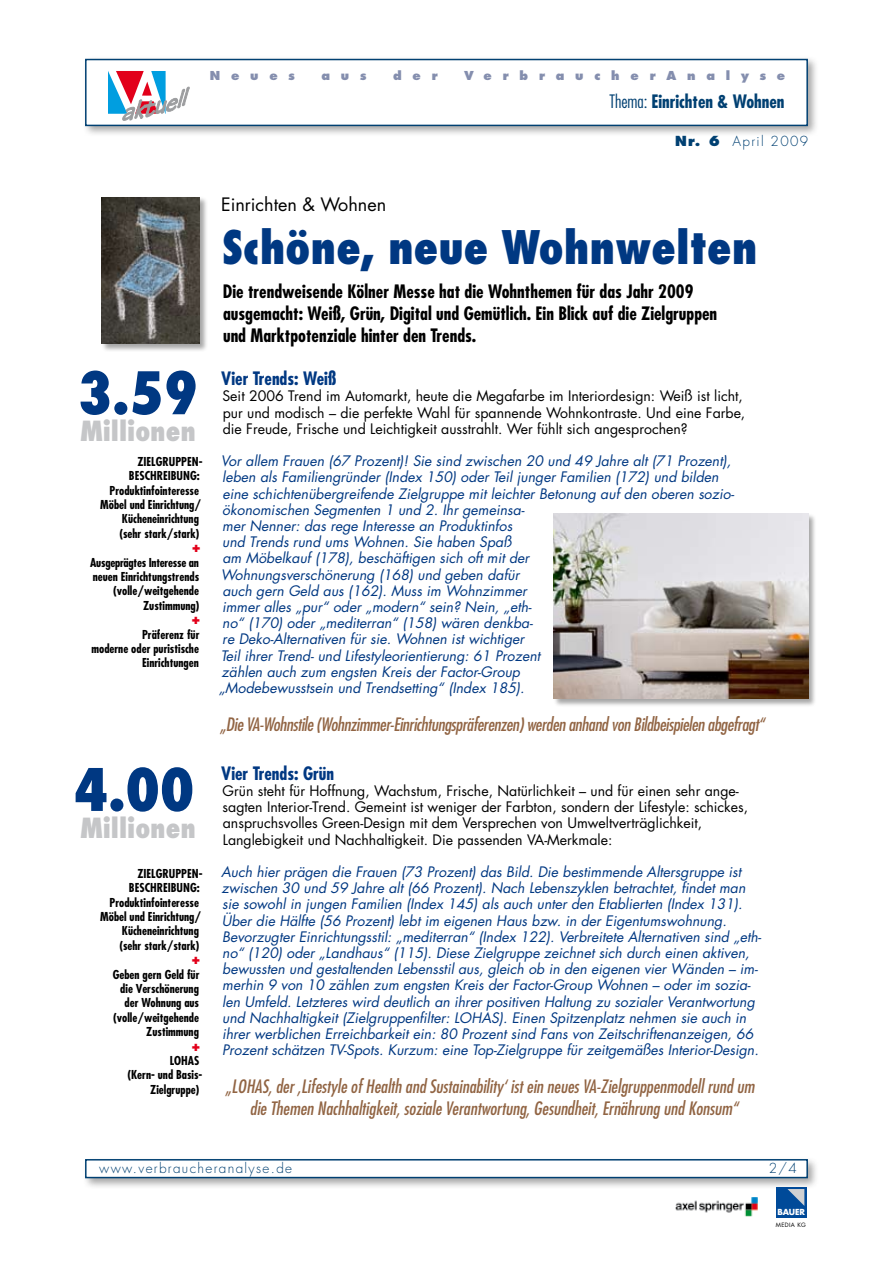
<style>
.page{position:relative;width:893px;height:1263px;background:#fff}
.page>*{position:absolute;margin:0;border:0;box-sizing:border-box;transform-origin:0 0}
.t1{font:800 condensed 57px "Futura";color:#003882}
.t2{font:800 condensed 45px "Futura";color:#003882}
.t3{font:800 condensed 27px "Futura";color:#c5c6c8}
.t4{font:italic condensed 18px/21.6px "Futura";color:#916443;text-align:center}
.t5{font:700 condensed 18px/21.6px "Futura";color:#000}
.t6{font:italic condensed 18px "Futura";letter-spacing:-.02em;color:#916443}
.t7{font:700 condensed 18px "Futura";color:#003882}
.t8{font:700 condensed 18px "Futura";color:#004072}
.t9{font:18px "Futura";color:#000}
.t10{font:italic 14.1px/16.2px "Futura";color:#003882}
.t11{font:14.1px/16.2px "Futura";color:#000}
.t12{font:300 13.5px "Futura";letter-spacing:.1em;color:#004072}
.t13{font:700 condensed 12px/14.4px "Futura";color:#000;text-align:right}
.t14{font:800 12px "Futura";letter-spacing:.9em;color:#848eae}
.t15{font:800 12px "Futura";color:#e2001a}
.t16{font:700 8.1px "Futura";letter-spacing:-.02em;color:#fff}
.t17{font:5.85px "Futura";letter-spacing:.06em;color:#000}
.s1{font-weight:300}
.s2{font-weight:800}
</style>
<div class="page">
<div style="left:82px;top:56px;width:736px;height:81px;background:#000;opacity:.35"></div>
<div style="left:85px;top:59px;width:723px;height:67px;background:#fff;border:2px solid #004072"></div>
<div style="left:82px;top:1156px;width:736px;height:33px;background:#000;opacity:.35"></div>
<div style="left:85px;top:1159px;width:723px;height:19px;background:#fff;border:2px solid #004072"></div>
<svg style="left:108px;top:71px;width:82px;height:50px"></svg>
<div style="left:776px;top:1187px;width:30px;height:30px;background:#004a99"></div>
<svg style="left:787px;top:1189px;width:17px;height:17px"></svg>
<img style="left:675px;top:1197px;width:83px;height:19px">
<div style="left:553px;top:513px;width:264px;height:195px;background:#000;opacity:.35"></div>
<img style="left:553px;top:514px;width:255px;height:185px">
<div style="left:101px;top:197px;width:108px;height:155px;background:#000;opacity:.35"></div>
<img style="left:102px;top:197px;width:98px;height:146px">
<p class="t14" style="left:210px;top:67px;width:87px">Neues</p>
<p class="t14" style="left:321px;top:67px;width:46px">aus</p>
<p class="t14" style="left:393px;top:67px;width:46px">der</p>
<p class="t14" style="left:464px;top:67px;width:323px">VerbraucherAnalyse</p>
<p class="t8" style="left:609px;top:91px;width:177px"><span class="s1">Thema:</span> Einrichten &amp; Wohnen</p>
<p class="t9" style="left:221px;top:193px;width:167px">Einrichten &amp; Wohnen</p>
<p class="t12" style="left:675px;top:133px;width:135px"><span class="s2">Nr. 6</span> April 2009</p>
<h2 class="t2" style="left:222px;top:219px;width:537px">Schöne, neue Wohnwelten</h2>
<h1 class="t1" style="left:78px;top:357px;width:122px">3.59</h1>
<h3 class="t3" style="left:80px;top:414px;width:117px">Millionen</h3>
<p class="t13" style="left:137px;top:454px;width:67px">Zielgruppen-</p>
<p class="t13" style="left:129px;top:468px;width:7px">besc</p>
<p class="t13" style="left:150px;top:468px;width:13px">hreib</p>
<p class="t13" style="left:100px;top:468px;width:102px">ung:<br>Produktinfointeresse<br>Möbel und Einrichtung/<br>Kücheneinrichtung (sehr stark/stark)</p>
<p class="t15" style="left:191px;top:540px;width:11px">+</p>
<p class="t13" style="left:90px;top:555px;width:111px">Ausgeprägtes Interesse an neuen Einrichtungstrends (volle/weitgehende<br>Zustimmung)</p>
<p class="t15" style="left:191px;top:612px;width:11px">+</p>
<p class="t13" style="left:91px;top:627px;width:110px">Präferenz für<br>moderne oder puristische<br>Einrichtungen</p>
<h1 class="t1" style="left:74px;top:754px;width:122px">4.00</h1>
<h3 class="t3" style="left:80px;top:811px;width:117px">Millionen</h3>
<p class="t13" style="left:137px;top:866px;width:67px">Zielgruppen-</p>
<p class="t13" style="left:129px;top:881px;width:7px">besc</p>
<p class="t13" style="left:150px;top:881px;width:13px">hreib</p>
<p class="t13" style="left:100px;top:881px;width:102px">ung:<br>Produktinfointeresse<br>Möbel und Einrichtung/<br>Kücheneinrichtung (sehr stark/stark)</p>
<p class="t15" style="left:191px;top:952px;width:11px">+</p>
<p class="t13" style="left:113px;top:967px;width:88px">Geben gern Geld für die Verschönerung der Wohnung aus (volle/weitgehende<br>Zustimmung</p>
<p class="t15" style="left:191px;top:1038px;width:11px">+</p>
<p class="t13" style="left:128px;top:1053px;width:76px">LOHAS<br>(Kern- und Basis-<br>Zielgruppe)</p>
<p class="t5" style="left:223px;top:281px;width:496px">Die trendweisende Kölner Messe hat die Wohnthemen für das Jahr 2009 ausgemacht: Weiß, Grün, Digital und Gemütlich. Ein Blick auf die Zielgruppen und Marktpotenziale hinter den Trends.</p>
<p class="t7" style="left:221px;top:367px;width:117px">Vier Trends: Weiß</p>
<p class="t11" style="left:222px;top:388px;width:524px">Seit 2006 Trend im Automarkt, heute die Megafarbe im Interiordesign: Weiß ist licht, pur und modisch – die perfekte Wahl für spannende Wohnkontraste. Und eine Farbe, die Freude, Frische und Leichtigkeit ausstrahlt. Wer fühlt sich angesprochen?</p>
<p class="t10" style="left:219px;top:453px;width:517px">Vor allem Frauen (67 Prozent)! Sie sind zwischen 20 und 49 Jahre alt (71 Prozent), leben als Familiengründer (Index 150) oder Teil junger Familien (172) und bilden eine schichtenübergreifende Zielgruppe mit leichter Betonung auf den oberen sozio&shy;ökonomischen Segmenten 1 und 2. Ihr gemeinsa-<br>mer Nenner: das rege Interesse an Produktinfos<br>und Trends rund ums Wohnen. Sie haben Spaß<br>am Möbelkauf (178), beschäftigen sich oft mit der<br>Wohnungsverschönerung (168) und geben dafür<br>auch gern Geld aus (162). Muss im Wohnzimmer<br>immer alles „pur“ oder „modern“ sein? Nein, „eth-<br>no“ (170) oder „mediterran“ (158) wären denkba-<br>re Deko-Alternativen für sie. Wohnen ist wichtiger<br>Teil ihrer Trend- und Lifestyleorientierung: 61 Prozent<br>zählen auch zum engsten Kreis der Factor-Group<br>„Modebewusstsein und Trendsetting“ (Index 185).</p>
<p class="t6" style="left:220px;top:714px;width:546px">„Die VA-Wohnstile (Wohnzimmer-Einrichtungspräferenzen) werden anhand von Bildbeispielen abgefragt“</p>
<p class="t7" style="left:221px;top:762px;width:114px">Vier Trends: Grün</p>
<p class="t11" style="left:223px;top:783px;width:527px">Grün steht für Hoffnung, Wachstum, Frische, Natürlichkeit – und für einen sehr ange&shy;sagten Interior-Trend. Gemeint ist weniger der Farbton, sondern der Lifestyle: schickes, anspruchsvolles Green-Design mit dem Versprechen von Umweltverträglichkeit, Langlebigkeit und Nachhaltigkeit. Die passenden VA-Merkmale:</p>
<p class="t10" style="left:221px;top:864px;width:542px">Auch hier prägen die Frauen (73 Prozent) das Bild. Die bestimmende Altersgruppe ist zwischen 30 und 59 Jahre alt (66 Prozent). Nach Lebenszyklen betrachtet, findet man sie sowohl in jungen Familien (Index 145) als auch unter den Etablierten (Index 131).<br>Über die Hälfte (56 Prozent) lebt im eigenen Haus bzw. in der Eigentumswohnung.<br>Bevorzugter Einrichtungsstil: „mediterran“ (Index 122). Verbreitete Alternativen sind „eth&shy;no“ (120) oder „Landhaus“ (115). Diese Zielgruppe zeichnet sich durch einen aktiven, bewussten und gestaltenden Lebensstil aus, gleich ob in den eigenen vier Wänden – im&shy;merhin 9 von 10 zählen zum engsten Kreis der Factor-Group Wohnen – oder im sozia&shy;len Umfeld. Letzteres wird deutlich an ihrer positiven Haltung zu sozialer Verantwortung und Nachhaltigkeit (Zielgruppenfilter: LOHAS). Einen Spitzenplatz nehmen sie auch in ihrer werblichen Erreichbarkeit ein: 80 Prozent sind Fans von Zeitschriftenanzeigen, 66<br>Prozent schätzen TV-Spots. Kurzum: eine Top-Zielgruppe für zeitgemäßes Interior-Design.</p>
<p class="t4" style="left:225px;top:1076px;width:531px">„LOHAS, der ,Lifestyle of Health and Sustainability‘ ist ein neues VA-Zielgruppenmodell rund um die Themen Nachhaltigkeit, soziale Verantwortung, Gesundheit, Ernährung und Konsum“</p>
<p class="t12" style="left:99px;top:1160px;width:194px">www.verbraucheranalyse.de</p>
<p class="t12" style="left:769px;top:1160px;width:30px">2/4</p>
<p class="t16" style="left:777px;top:1207px;width:29px">BAUER</p>
<p class="t17" style="left:776px;top:1221px;width:32px">MEDIA KG</p>
</div>
